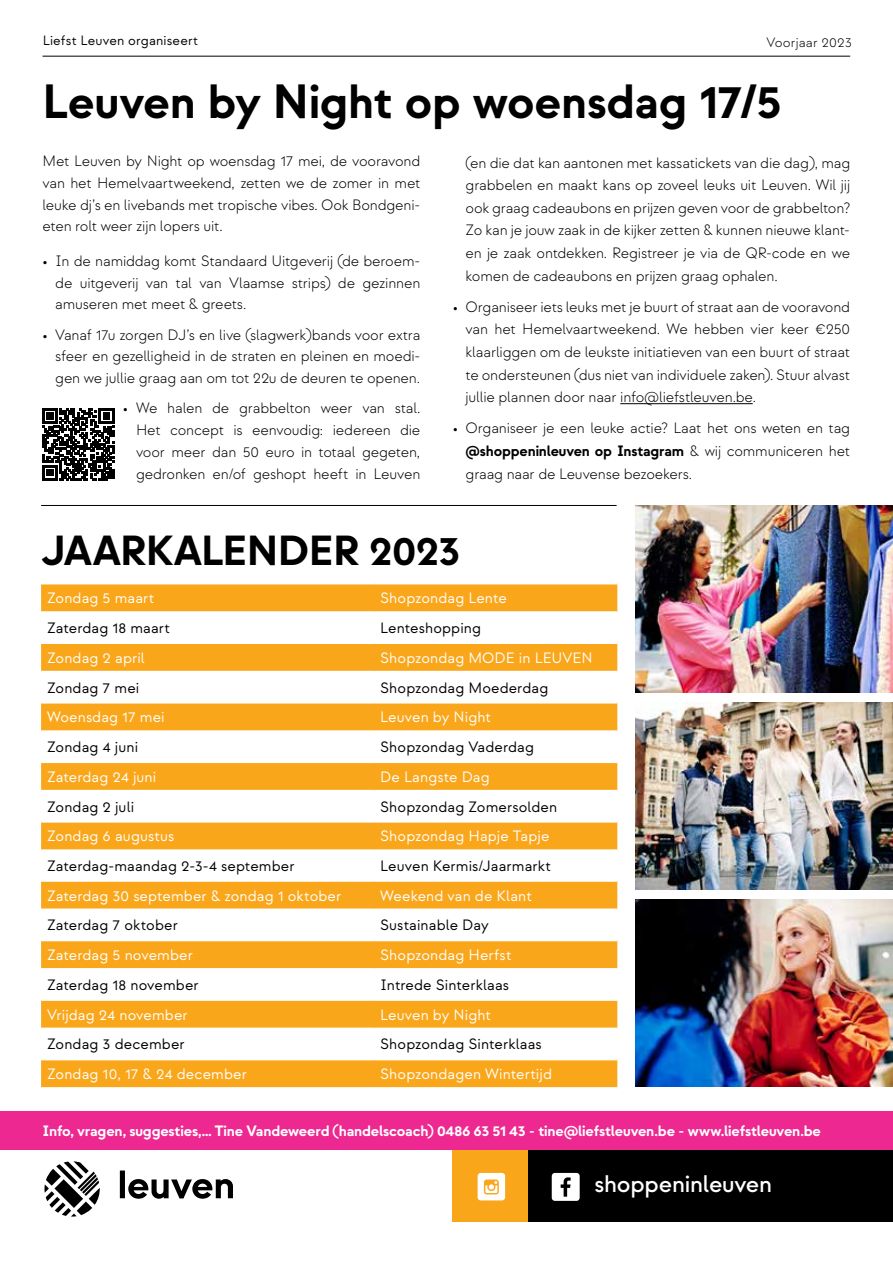
<style>
.page{position:relative;width:893px;height:1263px;background:#fff}
.page>*{position:absolute;margin:0;border:0;box-sizing:border-box;transform-origin:0 0}
.t1{font:700 48px "Strawford";letter-spacing:-.005em;color:#000}
.t2{font:700 42px "Strawford";letter-spacing:-.015em;color:#000}
.t3{font:500 24px "Strawford";letter-spacing:-.01em;color:#fff}
.t4{font:300 15px/22.6px "Strawford";letter-spacing:-.015em;color:#000;text-align:justify}
.t5{font:15px "Strawford";letter-spacing:.005em;color:#fff}
.t6{font:15px "Strawford";letter-spacing:.005em;color:#000}
.t7{font:700 15px "Strawford";letter-spacing:-.01em;color:#fff}
.t8{font:13.5px "Strawford";letter-spacing:.01em;color:#000}
.t9{font:300 13.5px "Strawford";letter-spacing:.01em;color:#000}
.s1{font-weight:700}
</style>
<div class="page">
<div style="left:528px;top:1148px;width:365px;height:73px;background:#000"></div>
<div style="left:453px;top:1148px;width:75px;height:73px;background:#faa61a"></div>
<svg style="left:478px;top:1173px;width:27px;height:27px"></svg>
<svg style="left:552px;top:1173px;width:28px;height:28px"></svg>
<div style="left:0;top:1111px;width:893px;height:38px;background:#ed2891"></div>
<hr style="left:43px;top:56px;width:807px;height:1px;background:#000">
<svg style="left:120px;top:1170px;width:113px;height:29px"></svg>
<svg style="left:44px;top:1161px;width:56px;height:55px"></svg>
<hr style="left:41px;top:505px;width:576px;height:1px;background:#000">
<div style="left:41px;top:584px;width:576px;height:503px;background:#faa61a"></div>
<svg style="left:41px;top:614px;width:576px;height:27px"></svg>
<svg style="left:41px;top:674px;width:576px;height:383px"></svg>
<hr style="left:41px;top:611px;width:333px;height:3px;background:#fff">
<hr style="left:374px;top:611px;width:243px;height:3px;background:#fff">
<hr style="left:41px;top:641px;width:333px;height:3px;background:#fff">
<hr style="left:374px;top:641px;width:243px;height:3px;background:#fff">
<hr style="left:41px;top:671px;width:333px;height:3px;background:#fff">
<hr style="left:374px;top:671px;width:243px;height:3px;background:#fff">
<hr style="left:41px;top:700px;width:333px;height:3px;background:#fff">
<hr style="left:374px;top:700px;width:243px;height:3px;background:#fff">
<hr style="left:41px;top:730px;width:333px;height:3px;background:#fff">
<hr style="left:374px;top:730px;width:243px;height:3px;background:#fff">
<hr style="left:41px;top:760px;width:333px;height:3px;background:#fff">
<hr style="left:374px;top:760px;width:243px;height:3px;background:#fff">
<hr style="left:41px;top:790px;width:333px;height:3px;background:#fff">
<hr style="left:374px;top:790px;width:243px;height:3px;background:#fff">
<hr style="left:41px;top:820px;width:333px;height:3px;background:#fff">
<hr style="left:374px;top:820px;width:243px;height:3px;background:#fff">
<hr style="left:41px;top:849px;width:333px;height:3px;background:#fff">
<hr style="left:374px;top:849px;width:243px;height:3px;background:#fff">
<hr style="left:41px;top:879px;width:333px;height:3px;background:#fff">
<hr style="left:374px;top:879px;width:243px;height:3px;background:#fff">
<hr style="left:41px;top:908px;width:333px;height:3px;background:#fff">
<hr style="left:374px;top:908px;width:243px;height:3px;background:#fff">
<hr style="left:41px;top:938px;width:333px;height:3px;background:#fff">
<hr style="left:374px;top:938px;width:243px;height:3px;background:#fff">
<hr style="left:41px;top:968px;width:333px;height:3px;background:#fff">
<hr style="left:374px;top:968px;width:243px;height:3px;background:#fff">
<hr style="left:41px;top:998px;width:333px;height:3px;background:#fff">
<hr style="left:374px;top:998px;width:243px;height:3px;background:#fff">
<hr style="left:41px;top:1027px;width:333px;height:3px;background:#fff">
<hr style="left:374px;top:1027px;width:243px;height:3px;background:#fff">
<hr style="left:41px;top:1057px;width:333px;height:3px;background:#fff">
<hr style="left:374px;top:1057px;width:243px;height:3px;background:#fff">
<hr style="left:620px;top:403px;width:133px;height:1px;background:#000">
<svg style="left:42px;top:408px;width:72px;height:72px"></svg>
<img style="left:635px;top:900px;width:258px;height:187px">
<img style="left:635px;top:703px;width:258px;height:187px">
<img style="left:635px;top:505px;width:258px;height:187px">
<p class="t8" style="left:43px;top:33px;width:157px">Liefst Leuven organiseert</p>
<p class="t9" style="left:766px;top:35px;width:87px">Voorjaar 2023</p>
<h1 class="t1" style="left:43px;top:72px;width:741px">Leuven by Night op woensdag 17/5</h1>
<p class="t4" style="left:43px;top:151px;width:379px;line-height:21.8px">Met Leuven by Night op woensdag 17 mei, de vooravond van het Hemelvaartweekend, zetten we de zomer in met leuke dj’s en livebands met tropische vibes. Ook Bondgeni&shy;eten rolt weer zijn lopers uit.</p>
<p class="t4" style="left:55px;top:250px;width:367px;line-height:21.8px;text-indent:-13px">• In de namiddag komt Standaard Uitgeverij (de beroem&shy;de uitgeverij van tal van Vlaamse strips) de gezinnen amuseren met meet &amp; greets.</p>
<p class="t4" style="left:55px;top:324px;width:367px;line-height:21.8px;text-indent:-13px">• Vanaf 17u zorgen DJ’s en live (slagwerk)bands voor extra sfeer en gezelligheid in de straten en pleinen en moedi&shy;gen we jullie graag aan om tot 22u de deuren te openen.</p>
<p class="t4" style="left:136px;top:398px;width:286px;line-height:21.8px;text-indent:-13px">• We halen de grabbelton weer van stal.<br>Het concept is eenvoudig: iedereen die voor meer dan 50 euro in totaal gegeten, gedronken en/of geshopt heeft in Leuven</p>
<p class="t4" style="left:466px;top:151px;width:386px">(en die dat kan aantonen met kassatickets van die dag), mag grabbelen en maakt kans op zoveel leuks uit Leuven. Wil jij ook graag cadeaubons en prijzen geven voor de grabbelton?<br>Zo kan je jouw zaak in de kijker zetten &amp; kunnen nieuwe klant&shy;en je zaak ontdekken. Registreer je via de QR-code en we komen de cadeaubons en prijzen graag ophalen.</p>
<p class="t4" style="left:466px;top:296px;width:386px;text-indent:-13px">• Organiseer iets leuks met je buurt of straat aan de vooravond van het Hemelvaartweekend. We hebben vier keer €250 klaarliggen om de leukste initiatieven van een buurt of straat te ondersteunen (dus niet van individuele zaken). Stuur alvast jullie plannen door naar info@liefstleuven.be.</p>
<p class="t4" style="left:466px;top:417px;width:386px;text-indent:-13px">• Organiseer je een leuke actie? Laat het ons weten en tag <span class="s1">@shoppeninleuven op Instagram</span> &amp; wij communiceren het graag naar de Leuvense bezoekers.</p>
<h2 class="t2" style="left:41px;top:525px;width:421px">JAARKALENDER 2023</h2>
<p class="t5" style="left:47px;top:589px;width:109px">Zondag 5 maart</p>
<p class="t5" style="left:380px;top:589px;width:128px">Shopzondag Lente</p>
<p class="t6" style="left:47px;top:619px;width:125px">Zaterdag 18 maart</p>
<p class="t6" style="left:380px;top:619px;width:102px">Lenteshopping</p>
<p class="t5" style="left:47px;top:649px;width:99px">Zondag 2 april</p>
<p class="t5" style="left:380px;top:649px;width:214px">Shopzondag MODE in LEUVEN</p>
<p class="t6" style="left:47px;top:678px;width:94px">Zondag 7 mei</p>
<p class="t6" style="left:380px;top:678px;width:170px">Shopzondag Moederdag</p>
<p class="t5" style="left:47px;top:708px;width:119px">Woensdag 17 mei</p>
<p class="t5" style="left:380px;top:708px;width:112px">Leuven by Night</p>
<p class="t6" style="left:47px;top:738px;width:93px">Zondag 4 juni</p>
<p class="t6" style="left:380px;top:738px;width:155px">Shopzondag Vaderdag</p>
<p class="t5" style="left:47px;top:768px;width:111px">Zaterdag 24 juni</p>
<p class="t5" style="left:380px;top:768px;width:111px">De Langste Dag</p>
<p class="t6" style="left:47px;top:797px;width:89px">Zondag 2 juli</p>
<p class="t6" style="left:380px;top:797px;width:179px">Shopzondag Zomersolden</p>
<p class="t5" style="left:47px;top:827px;width:129px">Zondag 6 augustus</p>
<p class="t5" style="left:380px;top:827px;width:171px">Shopzondag Hapje Tapje</p>
<p class="t6" style="left:47px;top:857px;width:249px">Zaterdag-maandag 2-3-4 september</p>
<p class="t6" style="left:380px;top:857px;width:172px">Leuven Kermis/Jaarmarkt</p>
<p class="t5" style="left:47px;top:886px;width:296px">Zaterdag 30 september &amp; zondag 1 oktober</p>
<p class="t5" style="left:380px;top:886px;width:153px">Weekend van de Klant</p>
<p class="t6" style="left:47px;top:916px;width:132px">Zaterdag 7 oktober</p>
<p class="t6" style="left:380px;top:916px;width:110px">Sustainable Day</p>
<p class="t5" style="left:47px;top:946px;width:147px">Zaterdag 5 november</p>
<p class="t5" style="left:380px;top:946px;width:133px">Shopzondag Herfst</p>
<p class="t6" style="left:47px;top:976px;width:153px">Zaterdag 18 november</p>
<p class="t6" style="left:380px;top:976px;width:130px">Intrede Sinterklaas</p>
<p class="t5" style="left:47px;top:1005px;width:142px">Vrijdag 24 november</p>
<p class="t5" style="left:380px;top:1005px;width:112px">Leuven by Night</p>
<p class="t6" style="left:47px;top:1035px;width:139px">Zondag 3 december</p>
<p class="t6" style="left:380px;top:1035px;width:163px">Shopzondag Sinterklaas</p>
<p class="t5" style="left:47px;top:1065px;width:201px">Zondag 10, 17 &amp; 24 december</p>
<p class="t5" style="left:380px;top:1065px;width:173px">Shopzondagen Wintertijd</p>
<p class="t7" style="left:43px;top:1121px;width:780px">Info, vragen, suggesties,… Tine Vandeweerd (handelscoach) 0486 63 51 43 - tine@liefstleuven.be - www.liefstleuven.be</p>
<h3 class="t3" style="left:595px;top:1169px;width:179px">shoppeninleuven</h3>
</div>
